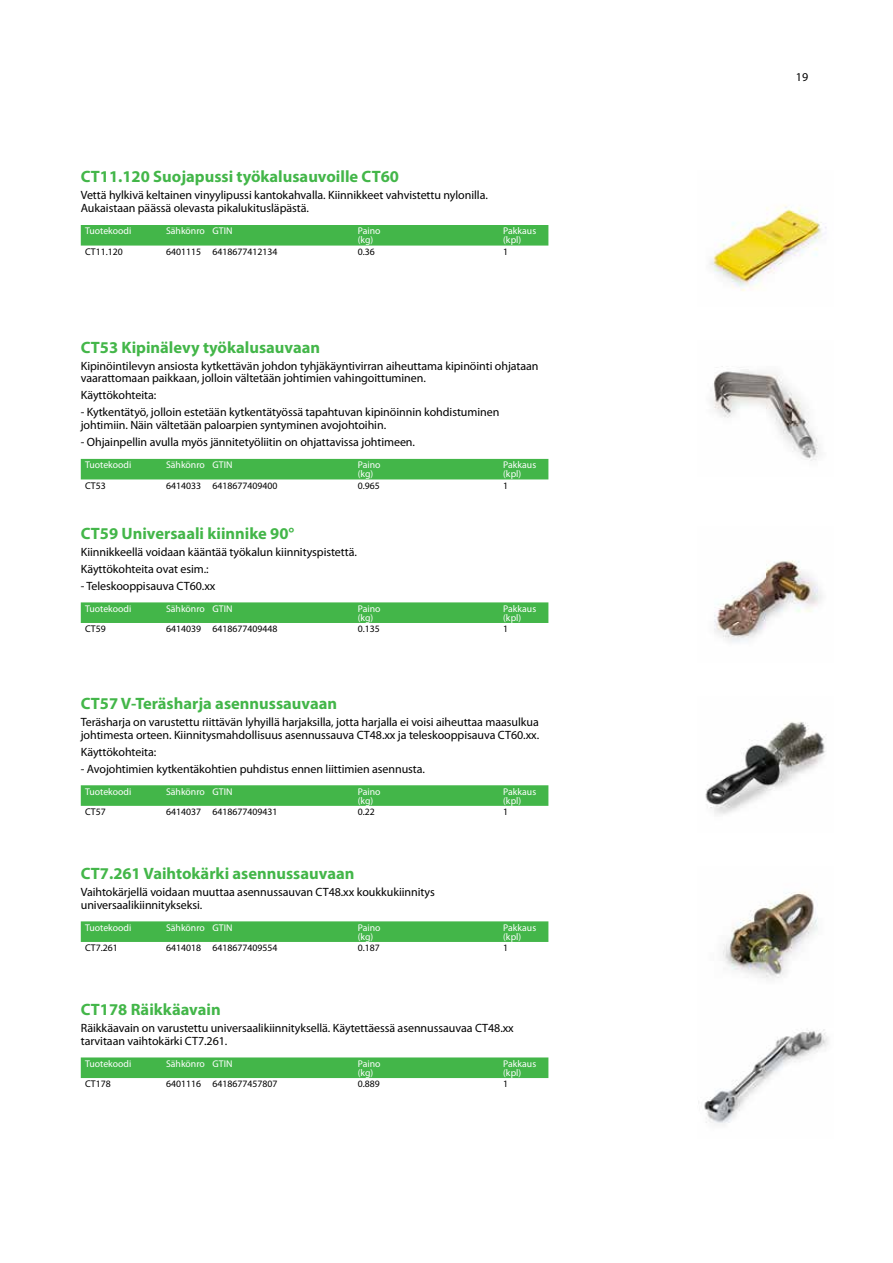
<style>
.page{position:relative;width:893px;height:1263px;background:#fff}
.page>*{position:absolute;margin:0;border:0;box-sizing:border-box;transform-origin:0 0}
.t1{font:700 16.5px "Myriad Pro";color:#43b649}
.t2{font:12px/12.8px "Myriad Pro";letter-spacing:-.005em;color:#000}
.t3{font:9.75px/9px "Myriad Pro";color:#fff}
.t4{font:9.75px "Myriad Pro";color:#000}
</style>
<div class="page">
<div style="left:81px;top:225px;width:467px;height:21px;background:#43b649"></div>
<img style="left:710px;top:204px;width:117px;height:87px">
<div style="left:81px;top:459px;width:467px;height:20px;background:#43b649"></div>
<img style="left:711px;top:366px;width:107px;height:95px">
<div style="left:81px;top:602px;width:467px;height:21px;background:#43b649"></div>
<img style="left:714px;top:560px;width:108px;height:82px">
<svg style="left:81px;top:785px;width:467px;height:21px;background:#46b74c"></svg>
<img style="left:705px;top:722px;width:121px;height:92px">
<div style="left:81px;top:921px;width:467px;height:21px;background:#43b649"></div>
<img style="left:698px;top:891px;width:130px;height:234px">
<div style="left:81px;top:1057px;width:467px;height:21px;background:#43b649"></div>
<h1 class="t1" style="left:81px;top:166px;width:320px">CT11.120 Suojapussi työkalusauvoille CT60</h1>
<p class="t2" style="left:81px;top:189px;width:409px">Vettä hylkivä keltainen vinyylipussi kantokahvalla. Kiinnikkeet vahvistettu nylonilla.<br>Aukaistaan päässä olevasta pikalukitusläpästä.</p>
<p class="t3" style="left:85px;top:226px;width:48px">Tuotekoodi</p>
<p class="t3" style="left:166px;top:226px;width:68px">Sähkönro GTIN</p>
<p class="t3" style="left:358px;top:226px;width:24px">Paino (kg)</p>
<p class="t3" style="left:503px;top:226px;width:35px">Pakkaus (kpl)</p>
<p class="t4" style="left:85px;top:246px;width:39px">CT11.120</p>
<p class="t4" style="left:166px;top:246px;width:113px">6401115 6418677412134</p>
<p class="t4" style="left:358px;top:246px;width:19px">0.36</p>
<p class="t4" style="left:503px;top:246px;width:7px">1</p>
<h1 class="t1" style="left:81px;top:336px;width:241px">CT53 Kipinälevy työkalusauvaan</h1>
<p class="t2" style="left:81px;top:359px;width:459px">Kipinöintilevyn ansiosta kytkettävän johdon tyhjäkäyntivirran aiheuttama kipinöinti ohjataan vaarattomaan paikkaan, jolloin vältetään johtimien vahingoittuminen.</p>
<p class="t2" style="left:81px;top:389px;width:77px">Käyttökohteita:</p>
<p class="t2" style="left:81px;top:406px;width:420px">- Kytkentätyö, jolloin estetään kytkentätyössä tapahtuvan kipinöinnin kohdistuminen johtimiin. Näin vältetään paloarpien syntyminen avojohtoihin.</p>
<p class="t2" style="left:81px;top:435px;width:336px">- Ohjainpellin avulla myös jännitetyöliitin on ohjattavissa johtimeen.</p>
<p class="t3" style="left:85px;top:460px;width:48px">Tuotekoodi</p>
<p class="t3" style="left:166px;top:460px;width:68px">Sähkönro GTIN</p>
<p class="t3" style="left:358px;top:460px;width:24px">Paino (kg)</p>
<p class="t3" style="left:503px;top:460px;width:35px">Pakkaus (kpl)</p>
<p class="t4" style="left:85px;top:480px;width:22px">CT53</p>
<p class="t4" style="left:166px;top:480px;width:113px">6414033 6418677409400</p>
<p class="t4" style="left:358px;top:480px;width:24px">0.965</p>
<p class="t4" style="left:503px;top:480px;width:7px">1</p>
<h1 class="t1" style="left:81px;top:522px;width:215px">CT59 Universaali kiinnike 90°</h1>
<p class="t2" style="left:81px;top:543px;width:278px;line-height:17px">Kiinnikkeellä voidaan kääntää työkalun kiinnityspistettä.<br>Käyttökohteita ovat esim.:</p>
<p class="t2" style="left:81px;top:579px;width:136px">- Teleskooppisauva CT60.xx</p>
<p class="t3" style="left:85px;top:604px;width:48px">Tuotekoodi</p>
<p class="t3" style="left:166px;top:604px;width:68px">Sähkönro GTIN</p>
<p class="t3" style="left:358px;top:604px;width:24px">Paino (kg)</p>
<p class="t3" style="left:503px;top:604px;width:35px">Pakkaus (kpl)</p>
<p class="t4" style="left:85px;top:623px;width:22px">CT59</p>
<p class="t4" style="left:166px;top:623px;width:113px">6414039 6418677409448</p>
<p class="t4" style="left:358px;top:623px;width:24px">0.135</p>
<p class="t4" style="left:503px;top:623px;width:7px">1</p>
<h1 class="t1" style="left:81px;top:692px;width:258px">CT57 V-Teräsharja asennussauvaan</h1>
<p class="t2" style="left:81px;top:715px;width:460px">Teräsharja on varustettu riittävän lyhyillä harjaksilla, jotta harjalla ei voisi aiheuttaa maasulkua johtimesta orteen. Kiinnitysmahdollisuus asennussauva CT48.xx ja teleskooppisauva CT60.xx.</p>
<p class="t2" style="left:81px;top:745px;width:77px">Käyttökohteita:</p>
<p class="t2" style="left:81px;top:762px;width:346px">- Avojohtimien kytkentäkohtien puhdistus ennen liittimien asennusta.</p>
<p class="t3" style="left:85px;top:787px;width:48px">Tuotekoodi</p>
<p class="t3" style="left:166px;top:787px;width:68px">Sähkönro GTIN</p>
<p class="t3" style="left:358px;top:787px;width:24px">Paino (kg)</p>
<p class="t3" style="left:503px;top:787px;width:35px">Pakkaus (kpl)</p>
<p class="t4" style="left:85px;top:806px;width:22px">CT57</p>
<p class="t4" style="left:166px;top:806px;width:113px">6414037 6418677409431</p>
<p class="t4" style="left:358px;top:806px;width:19px">0.22</p>
<p class="t4" style="left:503px;top:806px;width:7px">1</p>
<h1 class="t1" style="left:81px;top:862px;width:275px">CT7.261 Vaihtokärki asennussauvaan</h1>
<p class="t2" style="left:81px;top:885px;width:356px">Vaihtokärjellä voidaan muuttaa asennussauvan CT48.xx koukkukiinnitys universaalikiinnitykseksi.</p>
<p class="t3" style="left:85px;top:923px;width:48px">Tuotekoodi</p>
<p class="t3" style="left:166px;top:923px;width:68px">Sähkönro GTIN</p>
<p class="t3" style="left:358px;top:923px;width:24px">Paino (kg)</p>
<p class="t3" style="left:503px;top:923px;width:35px">Pakkaus (kpl)</p>
<p class="t4" style="left:85px;top:942px;width:34px">CT7.261</p>
<p class="t4" style="left:166px;top:942px;width:113px">6414018 6418677409554</p>
<p class="t4" style="left:358px;top:942px;width:24px">0.187</p>
<p class="t4" style="left:503px;top:942px;width:7px">1</p>
<h1 class="t1" style="left:81px;top:999px;width:141px">CT178 Räikkäavain</h1>
<p class="t2" style="left:81px;top:1021px;width:435px">Räikkäavain on varustettu universaalikiinnityksellä. Käytettäessä asennussauvaa CT48.xx tarvitaan vaihtokärki CT7.261.</p>
<p class="t3" style="left:85px;top:1059px;width:48px">Tuotekoodi</p>
<p class="t3" style="left:166px;top:1059px;width:68px">Sähkönro GTIN</p>
<p class="t3" style="left:358px;top:1059px;width:24px">Paino (kg)</p>
<p class="t3" style="left:503px;top:1059px;width:35px">Pakkaus (kpl)</p>
<p class="t4" style="left:85px;top:1078px;width:27px">CT178</p>
<p class="t4" style="left:166px;top:1078px;width:113px">6401116 6418677457807</p>
<p class="t4" style="left:358px;top:1078px;width:24px">0.889</p>
<p class="t4" style="left:503px;top:1078px;width:7px">1</p>
<p class="t2" style="left:796px;top:71px;width:14px">19</p>
</div>
